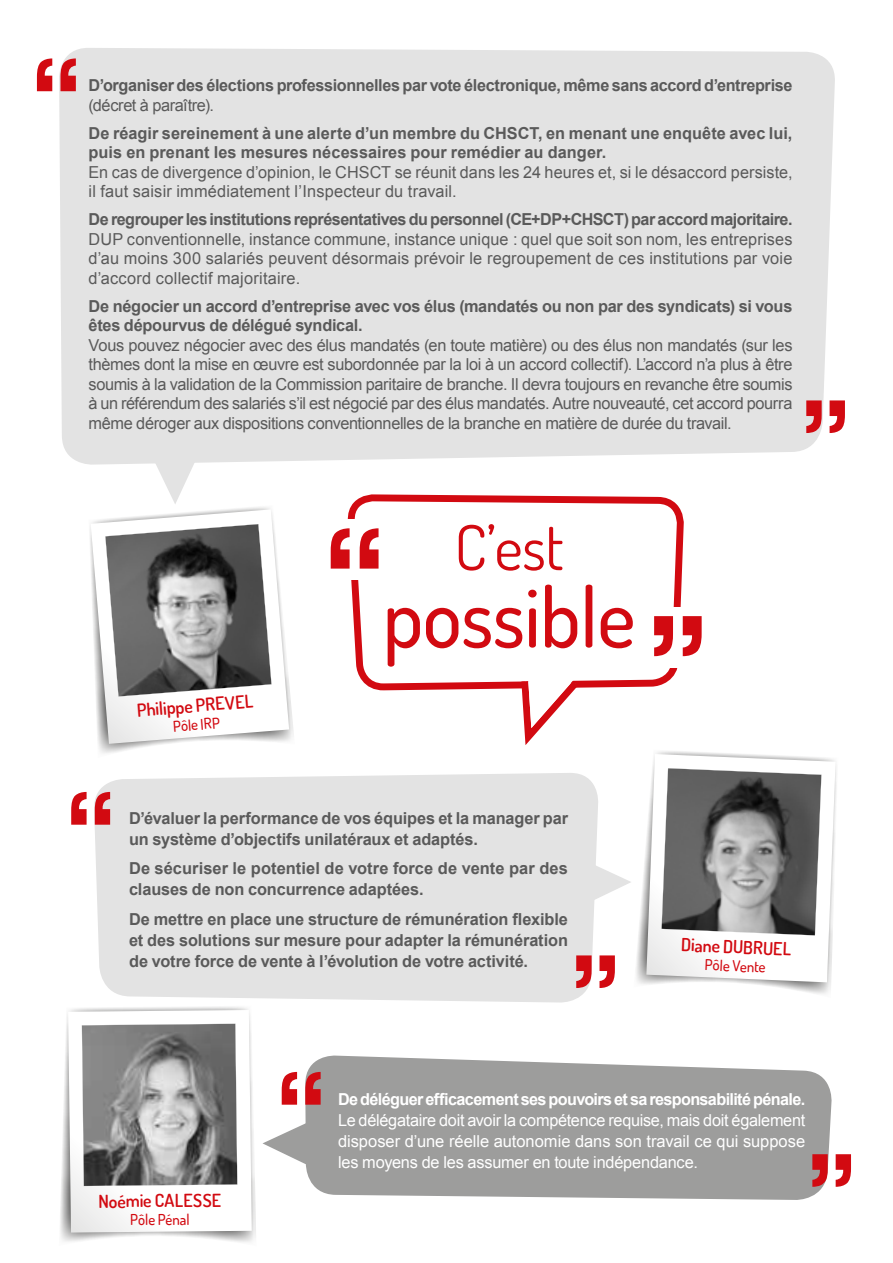
<style>
.page{position:relative;width:893px;height:1263px;background:#fff}
.page>*{position:absolute;margin:0;border:0;box-sizing:border-box;transform-origin:0 0}
.t1{font:500 82.95px "Dosis";letter-spacing:-.01em;color:#d20a11}
.t2{font:62.25px "Dosis";color:#d20a11}
.t3{font:600 18px "Dosis";color:#d20a11}
.t4{font:16.5px/19.5px "Arial";letter-spacing:.005em;color:#5a5a5a;text-align:justify}
.t5{font:700 16.5px/21px "Arial";letter-spacing:-.01em;color:#5a5a5a}
.t6{font:16.5px/21px "Arial";letter-spacing:-.01em;color:#fff;text-align:justify}
.t7{font:700 16.5px "Arial";letter-spacing:-.03em;color:#5a5a5a}
.t8{font:700 16.5px "Arial";letter-spacing:-.04em;color:#fff}
.t9{font:16.5px "Arial";letter-spacing:-.025em;color:#5a5a5a}
.t10{font:500 15px "Dosis";color:#d20a11}
</style>
<div class="page">
<div style="left:59px;top:48px;width:776px;height:417px;background:#e3e3e3"></div>
<svg style="left:154px;top:460px;width:42px;height:44px"></svg>
<svg style="left:806px;top:400px;width:39px;height:33px"></svg>
<svg style="left:37px;top:58px;width:39px;height:33px"></svg>
<svg style="left:305px;top:1055px;width:527px;height:145px;fill:#9d9d9c"></svg>
<svg style="left:263px;top:1123px;width:44px;height:42px"></svg>
<div style="left:94px;top:773px;width:504px;height:230px;background:#e3e3e3"></div>
<svg style="left:587px;top:861px;width:44px;height:42px"></svg>
<svg style="left:71px;top:792px;width:39px;height:33px"></svg>
<svg style="left:282px;top:1072px;width:39px;height:33px"></svg>
<svg style="left:576px;top:955px;width:39px;height:33px"></svg>
<svg style="left:812px;top:1154px;width:39px;height:33px"></svg>
<svg style="left:347px;top:494px;width:337px;height:196px"></svg>
<svg style="left:517px;top:674px;width:68px;height:71px"></svg>
<div style="left:340px;top:519px;width:30px;height:60px;background:#fff"></div>
<div style="left:665px;top:607px;width:30px;height:61px;background:#fff"></div>
<svg style="left:331px;top:528px;width:48px;height:41px"></svg>
<svg style="left:654px;top:616px;width:48px;height:40px"></svg>
<img style="left:90px;top:507px;width:204px;height:246px">
<svg style="left:91px;top:509px;width:198px;height:235px"></svg>
<svg style="left:105px;top:524px;width:167px;height:173px"></svg>
<img style="left:636px;top:751px;width:201px;height:243px">
<svg style="left:646px;top:754px;width:190px;height:228px"></svg>
<img style="left:60px;top:1007px;width:196px;height:235px">
<svg style="left:68px;top:1010px;width:184px;height:222px"></svg>
<p class="t5" style="left:89px;top:75px;width:705px">D’organiser des élections professionnelles par vote électronique, même sans accord d’entreprise</p>
<p class="t9" style="left:89px;top:94px;width:127px">(décret à paraître).</p>
<p class="t5" style="left:89px;top:124px;width:705px;line-height:19.5px">De réagir sereinement à une alerte d’un membre du CHSCT, en menant une enquête avec lui, puis en prenant les mesures nécessaires pour remédier au danger.</p>
<p class="t4" style="left:89px;top:162px;width:705px">En cas de divergence d’opinion, le CHSCT se réunit dans les 24 heures et, si le désaccord persiste, il faut saisir immédiatement l’Inspecteur du travail.</p>
<p class="t7" style="left:89px;top:208px;width:705px">De regrouper les institutions représentatives du personnel (CE+DP+CHSCT) par accord majoritaire.</p>
<p class="t4" style="left:89px;top:229px;width:705px">DUP conventionnelle, instance commune, instance unique : quel que soit son nom, les entreprises d’au moins 300 salariés peuvent désormais prévoir le regroupement de ces institutions par voie d’accord collectif majoritaire.</p>
<p class="t5" style="left:89px;top:297px;width:705px;line-height:19.5px">De négocier un accord d’entreprise avec vos élus (mandatés ou non par des syndicats) si vous êtes dépourvus de délégué syndical.</p>
<p class="t4" style="left:89px;top:335px;width:705px">Vous pouvez négocier avec des élus mandatés (en toute matière) ou des élus non mandatés (sur les thèmes dont la mise en œuvre est subordonnée par la loi à un accord collectif). L’accord n’a plus à être soumis à la validation de la Commission paritaire de branche. Il devra toujours en revanche être soumis à un référendum des salariés s’il est négocié par des élus mandatés. Autre nouveauté, cet accord pourra même déroger aux dispositions conventionnelles de la branche en matière de durée du travail.</p>
<p class="t3" style="left:136px;top:699px;width:118px;rotate:-5deg">Philippe PREVEL</p>
<p class="t10" style="left:172px;top:716px;width:49px;rotate:-4deg">Pôle IRP</p>
<h2 class="t2" style="left:455px;top:507px;width:111px">C’est</h2>
<h1 class="t1" style="left:383px;top:563px;width:254px">possible</h1>
<p class="t5" style="left:129px;top:808px;width:440px">D’évaluer la performance de vos équipes et la manager par un système d’objectifs unilatéraux et adaptés.</p>
<p class="t5" style="left:129px;top:858px;width:440px">De sécuriser le potentiel de votre force de vente par des clauses de non concurrence adaptées.</p>
<p class="t5" style="left:129px;top:909px;width:440px;text-align:justify">De mettre en place une structure de rémunération flexible et des solutions sur mesure pour adapter la rémunération de votre force de vente à l’évolution de votre activité.</p>
<p class="t3" style="left:682px;top:932px;width:112px;rotate:3deg">Diane DUBRUEL</p>
<p class="t10" style="left:705px;top:955px;width:62px;rotate:2deg">Pôle Vente</p>
<p class="t3" style="left:98px;top:1190px;width:124px;rotate:-1deg">Noémie CALESSE</p>
<p class="t10" style="left:130px;top:1210px;width:61px;rotate:-1deg">Pôle Pénal</p>
<p class="t8" style="left:338px;top:1088px;width:469px">De déléguer efficacement ses pouvoirs et sa responsabilité pénale.</p>
<p class="t6" style="left:338px;top:1110px;width:469px">Le délégataire doit avoir la compétence requise, mais doit également disposer d’une réelle autonomie dans son travail ce qui suppose les moyens de les assumer en toute indépendance.</p>
</div>
